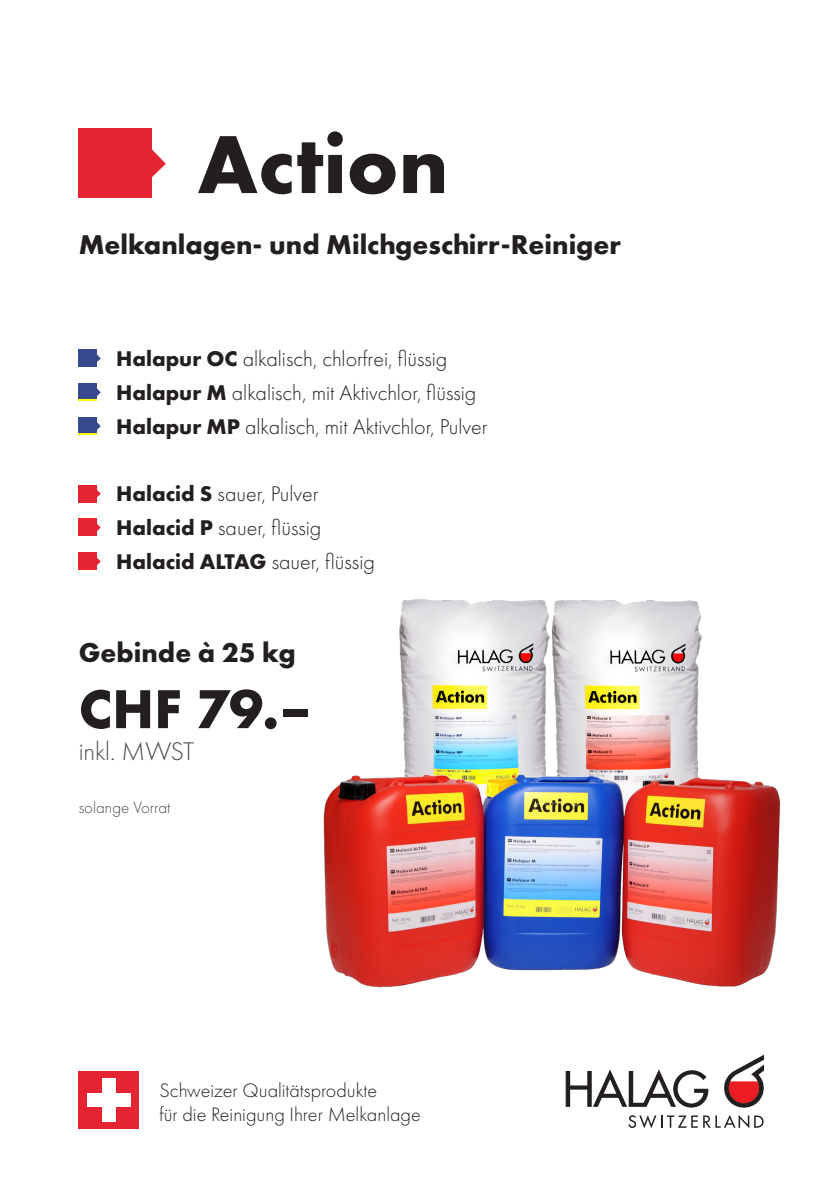
<style>
.page{position:relative;width:840px;height:1191px;background:#fff}
.page>*{position:absolute;margin:0;border:0;box-sizing:border-box;transform-origin:0 0}
.t1{font:700 85.2px "Futura PT";color:#231f20}
.t2{font:700 56.8px "Futura PT";color:#231f20}
.t3{font:700 28.2px "Futura PT";color:#231f20}
.t4{font:300 26.4px "Futura PT";letter-spacing:-.01em;color:#4b4c4d}
.t5{font:300 22px/33.8px "Futura PT";color:#231f20}
.t6{font:300 20.2px/24.2px "Futura PT";color:#231f20}
.t7{font:300 17px "Futura PT";color:#4b4c4d}
.s1{font-weight:700}
</style>
<div class="page">
<svg style="left:565px;top:1069px;width:143px;height:38px"></svg>
<svg style="left:724px;top:1055px;width:39px;height:52px"></svg>
<svg style="left:628px;top:1115px;width:135px;height:13px"></svg>
<svg style="left:152px;top:149px;width:14px;height:28px"></svg>
<div style="left:79px;top:128px;width:73px;height:70px;background:#e42433"></div>
<img style="left:323px;top:599px;width:458px;height:389px">
<div style="left:79px;top:1071px;width:60px;height:58px;background:#e42433"></div>
<div style="left:102px;top:1078px;width:13px;height:44px;background:#fff"></div>
<div style="left:87px;top:1093px;width:43px;height:14px;background:#fff"></div>
<svg style="left:97px;top:490px;width:4px;height:7px"></svg>
<div style="left:79px;top:485px;width:18px;height:17px;background:#e42433"></div>
<div style="left:79px;top:383px;width:18px;height:18px;background:#38488c"></div>
<svg style="left:97px;top:355px;width:4px;height:7px"></svg>
<div style="left:79px;top:349px;width:18px;height:18px;background:#38488c"></div>
<svg style="left:97px;top:524px;width:4px;height:7px"></svg>
<div style="left:79px;top:518px;width:18px;height:18px;background:#e42433"></div>
<svg style="left:97px;top:557px;width:4px;height:8px"></svg>
<div style="left:79px;top:552px;width:18px;height:18px;background:#e42433"></div>
<svg style="left:79px;top:388px;width:22px;height:13px"></svg>
<div style="left:79px;top:417px;width:18px;height:18px;background:#38488c"></div>
<svg style="left:79px;top:422px;width:22px;height:13px"></svg>
<h1 class="t1" style="left:197px;top:110px;width:252px">Action</h1>
<p class="t3" style="left:79px;top:227px;width:543px">Melkanlagen- und Milchgeschirr-Reiniger</p>
<p class="t5" style="left:116px;top:342px;width:372px"><span class="s1">Halapur OC</span> alkalisch, chlorfrei, flüssig<br><span class="s1">Halapur M</span> alkalisch, mit Aktivchlor, flüssig<br><span class="s1">Halapur MP</span> alkalisch, mit Aktivchlor, Pulver</p>
<p class="t5" style="left:116px;top:477px;width:260px"><span class="s1">Halacid S</span> sauer, Pulver<br><span class="s1">Halacid P</span> sauer, flüssig<br><span class="s1">Halacid ALTAG</span> sauer, flüssig</p>
<p class="t3" style="left:79px;top:634px;width:218px">Gebinde à 25 kg</p>
<h2 class="t2" style="left:79px;top:672px;width:235px">CHF 79.–</h2>
<p class="t4" style="left:79px;top:736px;width:117px">inkl. MWST</p>
<p class="t7" style="left:79px;top:797px;width:93px">solange Vorrat</p>
<p class="t6" style="left:159px;top:1078px;width:263px">Schweizer Qualitätsprodukte<br>für die Reinigung Ihrer Melkanlage</p>
</div>
